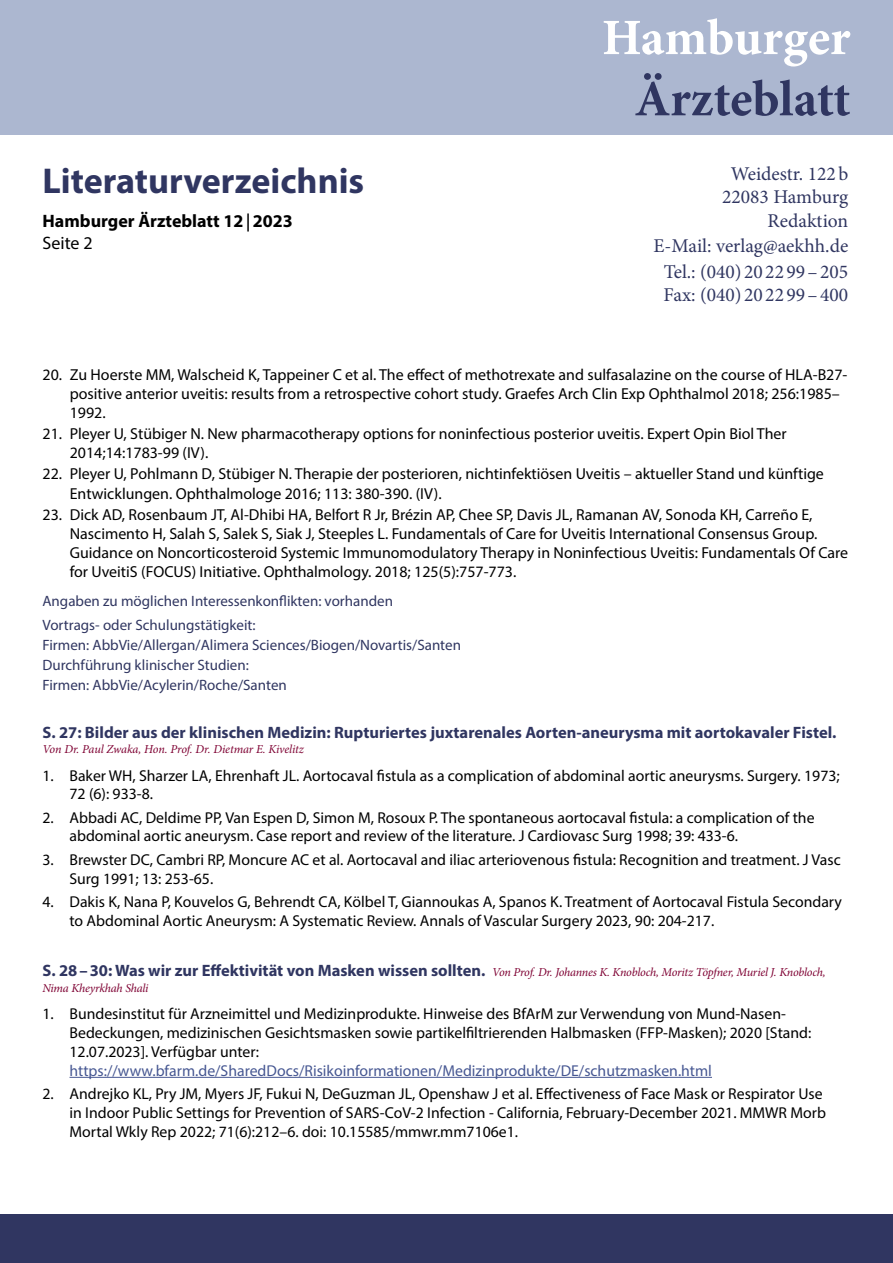
<style>
.page{position:relative;width:893px;height:1263px;background:#fff}
.page>*{position:absolute;margin:0;border:0;box-sizing:border-box;transform-origin:0 0}
.t1{font:700 51px "Minion Pro";letter-spacing:-.005em;color:#303661}
.t2{font:700 51px "Minion Pro";letter-spacing:-.005em;color:#fff}
.t3{font:700 36px "Myriad Pro";color:#303661}
.t4{font:19.5px/23.4px "Minion Pro";color:#303661;text-align:right}
.t5{font:700 18px/21.6px "Myriad Pro";color:#000}
.t6{font:700 16.5px "Myriad Pro";color:#303661}
.t7{font:15.9px/19px "Myriad Pro";color:#000}
.t8{font:15.75px/18.9px "Myriad Pro";color:#000}
.t9{font:15.75px "Myriad Pro";color:#465792}
.t10{font:15px/20.1px "Myriad Pro";color:#303661}
.t11{font:italic 12.15px/15.1px "Minion Pro";letter-spacing:-.015em;color:#7e0032}
.s1{font-family:"Minion Pro"}
.s2{font-weight:400}
.s3{font-family:"Myriad Pro";font-weight:700;font-style:normal;font-size:16.5px;color:#303661}
</style>
<div class="page">
<div style="left:0;top:1214px;width:893px;height:49px;background:#303661"></div>
<div style="left:0;top:0;width:893px;height:135px;background:#acb7d0"></div>
<hr style="left:70px;top:1077px;width:642px;height:1px;background:#465792">
<h2 class="t3" style="left:43px;top:157px;width:323px">Literaturverzeichnis</h2>
<p class="t5" style="left:43px;top:210px;width:252px">Hamburger Ärzteblatt 12<span class="s1">|</span>2023<br><span class="s2">Seite 2</span></p>
<h1 class="t2" style="left:602px;top:2px;width:250px">Hamburger</h1>
<h1 class="t1" style="left:634px;top:63px;width:217px">Ärzteblatt</h1>
<p class="t4" style="left:722px;top:162px;width:128px">Weidestr. 122b<br>22083 Hamburg<br>Redaktion</p>
<p class="t4" style="left:653px;top:233px;width:196px;line-height:25.5px;text-align:center">E-Mail: verlag@aekhh.de<br>Tel.: (040) 20 22 99–205</p>
<p class="t4" style="left:664px;top:283px;width:186px">Fax: (040) 20 22 99–400</p>
<p class="t7" style="left:70px;top:365px;width:779px;text-indent:-27px">20. Zu Hoerste MM, Walscheid K, Tappeiner C et al. The effect of methotrexate and sulfasalazine on the course of HLA-B27- positive anterior uveitis: results from a retrospective cohort study. Graefes Arch Clin Exp Ophthalmol 2018; 256:1985–<br>1992.</p>
<p class="t7" style="left:70px;top:424px;width:718px;text-indent:-27px">21. Pleyer U, Stü biger N. New pharmacotherapy options for noninfectious posterior uveitis. Expert Opin Biol Ther<br>2014;14:1783-99 (IV).</p>
<p class="t7" style="left:70px;top:464px;width:756px;text-indent:-27px">22. Pleyer U, Pohlmann D, Stü biger N. Therapie der posterioren, nichtinfektiösen Uveitis – aktueller Stand und kü nftige<br>Entwicklungen. Ophthalmologe 2016; 113: 380-390. (IV).</p>
<p class="t7" style="left:70px;top:505px;width:780px;text-indent:-27px">23. Dick AD, Rosenbaum JT, Al-Dhibi HA, Belfort R Jr, Brézin AP, Chee SP, Davis JL, Ramanan AV, Sonoda KH, Carreño E, Nascimento H, Salah S, Salek S, Siak J, Steeples L. Fundamentals of Care for Uveitis International Consensus Group.<br>Guidance on Noncorticosteroid Systemic Immunomodulatory Therapy in Noninfectious Uveitis: Fundamentals Of Care for UveitiS (FOCUS) Initiative. Ophthalmology. 2018; 125(5):757-773.</p>
<p class="t10" style="left:43px;top:588px;width:352px;line-height:24.3px">Angaben zu möglichen Interessenkonflikten: vorhanden<br>Vortrags- oder Schulungstätigkeit:</p>
<p class="t10" style="left:43px;top:635px;width:420px">Firmen: AbbVie/Allergan/Alimera Sciences/Biogen/Novartis/Santen<br>Durchführung klinischer Studien:<br>Firmen: AbbVie/Acylerin/Roche/Santen</p>
<p class="t6" style="left:43px;top:721px;width:795px">S. 27: Bilder aus der klinischen Medizin: Rupturiertes juxtarenales Aorten-aneurysma mit aortokavaler Fistel.</p>
<p class="t11" style="left:43px;top:741px;width:263px">Von Dr. Paul Zwaka, Hon. Prof. Dr. Dietmar E. Kivelitz</p>
<p class="t8" style="left:70px;top:765px;width:772px;text-indent:-27px">1. Baker WH, Sharzer LA, Ehrenhaft JL. Aortocaval fistula as a complication of abdominal aortic aneurysms. Surgery. 1973;<br>72 (6): 933-8.</p>
<p class="t8" style="left:70px;top:807px;width:747px;text-indent:-27px">2. Abbadi AC, Deldime PP, Van Espen D, Simon M, Rosoux P. The spontaneous aortocaval fistula: a complication of the abdominal aortic aneurysm. Case report and review of the literature. J Cardiovasc Surg 1998; 39: 433-6.</p>
<p class="t8" style="left:70px;top:850px;width:773px;text-indent:-27px">3. Brewster DC, Cambri RP, Moncure AC et al. Aortocaval and iliac arteriovenous fistula: Recognition and treatment. J Vasc<br>Surg 1991; 13: 253-65.</p>
<p class="t8" style="left:70px;top:892px;width:774px;text-indent:-27px">4. Dakis K, Nana P, Kouvelos G, Behrendt CA, Kölbel T, Giannoukas A, Spanos K. Treatment of Aortocaval Fistula Secondary to Abdominal Aortic Aneurysm: A Systematic Review. Annals of Vascular Surgery 2023, 90: 204-217.</p>
<p class="t11" style="left:43px;top:965px;width:785px"><span class="s3">S. 28–30: Was wir zur Effektivität von Masken wissen sollten.</span> Von Prof. Dr. Johannes K. Knobloch, Moritz Töpfner, Muriel J. Knobloch,<br>Nima Kheyrkhah Shali</p>
<p class="t8" style="left:70px;top:1004px;width:743px;text-indent:-27px">1. Bundesinstitut für Arzneimittel und Medizinprodukte. Hinweise des BfArM zur Verwendung von Mund-Nasen-<br>Bedeckungen, medizinischen Gesichtsmasken sowie partikelfiltrierenden Halbmasken (FFP-Masken); 2020 [Stand:<br>12.07.2023]. Verfügbar unter:</p>
<p class="t9" style="left:70px;top:1061px;width:644px">https://www.bfarm.de/SharedDocs/Risikoinformationen/Medizinprodukte/DE/schutzmasken.html</p>
<p class="t8" style="left:70px;top:1084px;width:758px;text-indent:-27px">2. Andrejko KL, Pry JM, Myers JF, Fukui N, DeGuzman JL, Openshaw J et al. Effectiveness of Face Mask or Respirator Use in Indoor Public Settings for Prevention of SARS-CoV-2 Infection - California, February-December 2021. MMWR Morb<br>Mortal Wkly Rep 2022; 71(6):212–6. doi: 10.15585/mmwr.mm7106e1.</p>
</div>
